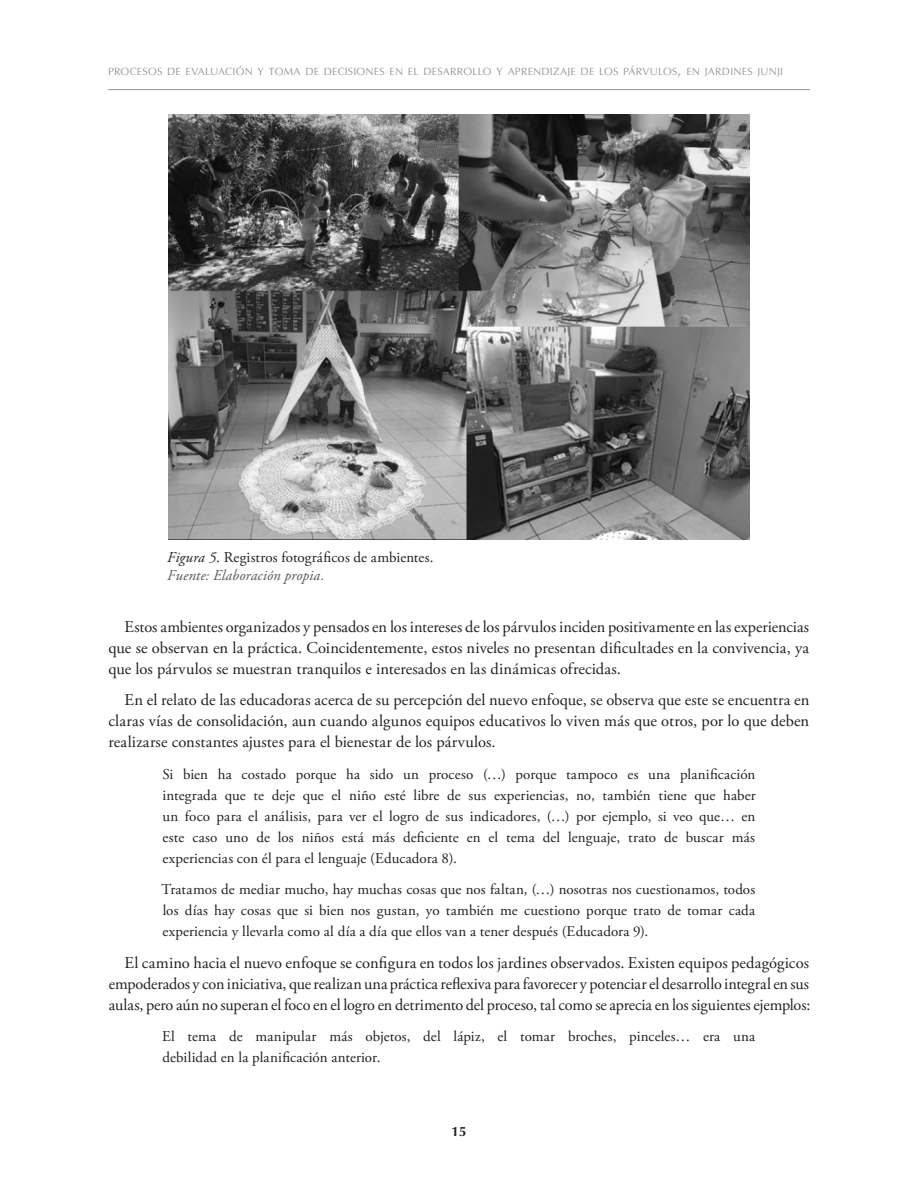
<style>
.page{position:relative;width:918px;height:1188px;background:#fff}
.page>*{position:absolute;margin:0;border:0;box-sizing:border-box;transform-origin:0 0}
.content-text{font:16.5px/21px "Adobe Garamond Pro";color:#231f20;text-align:justify}
.content-text-quote{font:15px/21px "Adobe Garamond Pro";letter-spacing:.01em;color:#231f20;text-align:justify}
.tyf-title{font:15px "Adobe Garamond Pro";letter-spacing:.005em;color:#231f20}
.tyf-source{font:italic 15px "Adobe Garamond Pro";letter-spacing:.005em;color:#57585a}
.t1{font:700 13.5px "Optima";color:#231f20}
.t2{font:10.5px "Optima";letter-spacing:.02em;color:#939598}
.s1{font-size:15px}
.s2{font-style:italic}
</style>
<div class="page">
<hr style="left:108px;top:89px;width:702px;height:1px;background:#939598">
<img style="left:168px;top:114px;width:581px;height:425px">
<p class="t2" style="left:108px;top:65px;width:677px">PROCESOS DE EVALUACIÓN Y TOMA DE DECISIONES EN EL DESARROLLO Y APRENDIZAJE DE LOS PÁRVULOS<span class="s1">,</span> EN JARDINES JUNJI</p>
<p class="tyf-title" style="left:167px;top:549px;width:268px"><span class="s2">Figura 5</span>. Registros fotográficos de ambientes.</p>
<p class="tyf-source" style="left:167px;top:567px;width:159px">Fuente: Elaboración propia.</p>
<p class="content-text" style="left:109px;top:616px;width:702px;text-indent:16px">Estos ambientes organizados y pensados en los intereses de los párvulos inciden positivamente en las experiencias que se observan en la práctica. Coincidentemente, estos niveles no presentan dificultades en la convivencia, ya que los párvulos se muestran tranquilos e interesados en las dinámicas ofrecidas.</p>
<p class="content-text" style="left:108px;top:690px;width:703px;text-indent:16px">En el relato de las educadoras acerca de su percepción del nuevo enfoque, se observa que este se encuentra en claras vías de consolidación, aun cuando algunos equipos educativos lo viven más que otros, por lo que deben realizarse constantes ajustes para el bienestar de los párvulos.</p>
<p class="content-text-quote" style="left:162px;top:764px;width:595px">Si bien ha costado porque ha sido un proceso (…) porque tampoco es una planificación integrada que te deje que el niño esté libre de sus experiencias, no, también tiene que haber un foco para el análisis, para ver el logro de sus indicadores, (…) por ejemplo, si veo que… en este caso uno de los niños está más deficiente en el tema del lenguaje, trato de buscar más experiencias con él para el lenguaje (Educadora 8).</p>
<p class="content-text-quote" style="left:162px;top:879px;width:595px">Tratamos de mediar mucho, hay muchas cosas que nos faltan, (…) nosotras nos cuestionamos, todos los días hay cosas que si bien nos gustan, yo también me cuestiono porque trato de tomar cada experiencia y llevarla como al día a día que ellos van a tener después (Educadora 9).</p>
<p class="content-text" style="left:109px;top:952px;width:703px;text-indent:16px">El camino hacia el nuevo enfoque se configura en todos los jardines observados. Existen equipos pedagógicos empoderados y con iniciativa, que realizan una práctica reflexiva para favorecer y potenciar el desarrollo integral en sus aulas, pero aún no superan el foco en el logro en detrimento del proceso, tal como se aprecia en los siguientes ejemplos:</p>
<p class="content-text-quote" style="left:162px;top:1026px;width:595px">El tema de manipular más objetos, del lápiz, el tomar broches, pinceles… era una debilidad en la planificación anterior.</p>
<p class="t1" style="left:451px;top:1123px;width:17px">15</p>
</div>
